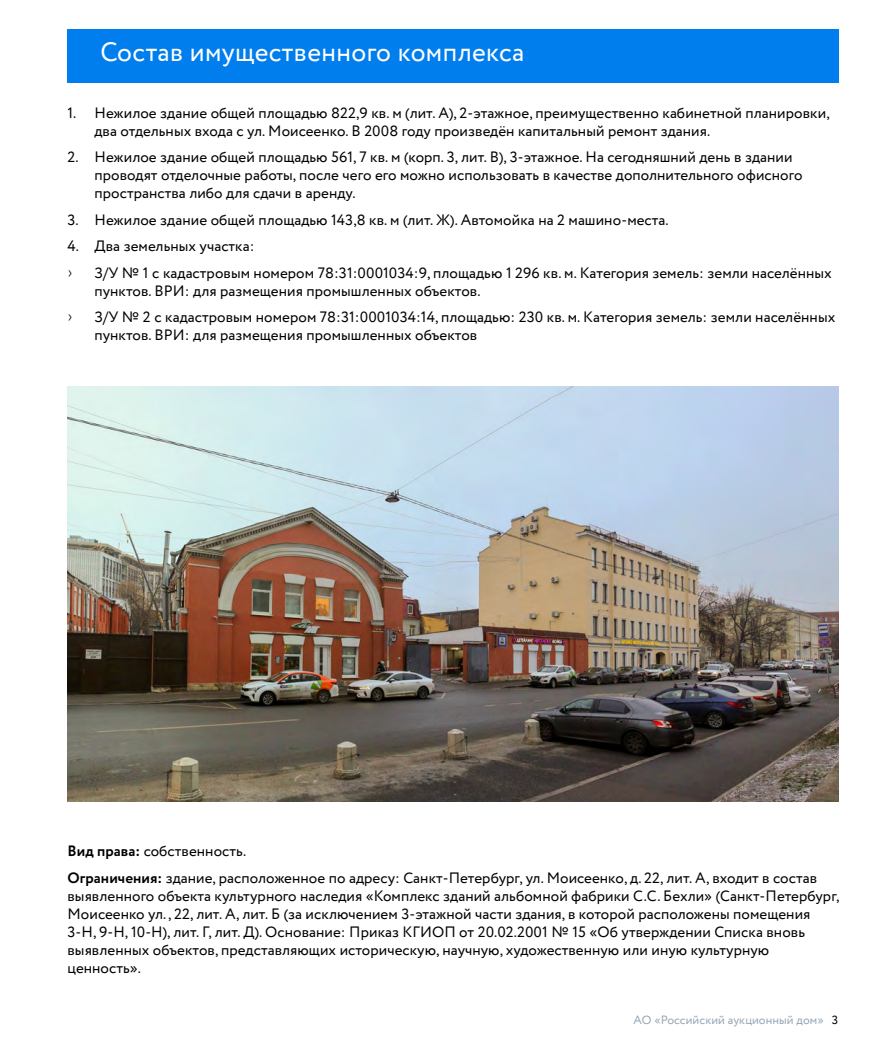
<style>
.page{position:relative;width:893px;height:1063px;background:#fff}
.page>*{position:absolute;margin:0;border:0;box-sizing:border-box;transform-origin:0 0}
.text_basic{font:27px "Circe";letter-spacing:.015em;color:#fff}
.text_basic-2{font:15px/18px "Circe";letter-spacing:.005em;color:#000}
.t1{font:15px "Free Set C";color:#000}
.text_basic-3{font:12px "Circe";letter-spacing:.005em;color:#96a7b5}
.s1{font-weight:700}
.s2{color:#000}
</style>
<div class="page">
<div style="left:67px;top:30px;width:772px;height:53px;background:#007eee"></div>
<img style="left:68px;top:387px;width:771px;height:414px">
<p class="text_basic" style="left:100px;top:34px;width:425px">Состав имущественного комплекса</p>
<p class="text_basic-2" style="left:94px;top:104px;width:737px;text-indent:-27px">1. Нежилое здание общей площадью 822,9 кв. м (лит. А), 2-этажное, преимущественно кабинетной планировки, два отдельных входа с ул. Моисеенко. В 2008 году произведён капитальный ремонт здания.</p>
<p class="text_basic-2" style="left:94px;top:149px;width:710px;text-indent:-27px">2. Нежилое здание общей площадью 561, 7 кв. м (корп. 3, лит. В), 3-этажное. На сегодняшний день в здании проводят отделочные работы, после чего его можно использовать в качестве дополнительного офисного пространства либо для сдачи в аренду.</p>
<p class="text_basic-2" style="left:68px;top:211px;width:603px">3. Нежилое здание общей площадью 143,8 кв. м (лит. Ж). Автомойка на 2 машино-места.</p>
<p class="text_basic-2" style="left:68px;top:238px;width:189px">4. Два земельных участка:</p>
<p class="t1" style="left:68px;top:265px;width:6px">x</p>
<p class="text_basic-2" style="left:94px;top:264px;width:739px">З/У № 1 с кадастровым номером 78:31:0001034:9, площадью 1 296 кв. м. Категория земель: земли населённых пунктов. ВРИ: для размещения промышленных объектов.</p>
<p class="t1" style="left:68px;top:309px;width:6px">x</p>
<p class="text_basic-2" style="left:94px;top:309px;width:742px">З/У № 2 с кадастровым номером 78:31:0001034:14, площадью: 230 кв. м. Категория земель: земли населённых пунктов. ВРИ: для размещения промышленных объектов</p>
<p class="text_basic-2" style="left:68px;top:843px;width:180px"><span class="s1">Вид права:</span> собственность.</p>
<p class="text_basic-2" style="left:68px;top:869px;width:774px"><span class="s1">Ограничения:</span> здание, расположенное по адресу: Санкт-Петербург, ул. Моисеенко, д. 22, лит. А, входит в состав выявленного объекта культурного наследия «Комплекс зданий альбомной фабрики С.С. Бехли» (Санкт-Петербург, Моисеенко ул., 22, лит. А, лит. Б (за исключением 3-этажной части здания, в которой расположены помещения 3-Н, 9-Н, 10-Н), лит. Г, лит. Д). Основание: Приказ КГИОП от 20.02.2001 № 15 «Об утверждении Списка вновь выявленных объектов, представляющих историческую, научную, художественную или иную культурную ценность».</p>
<p class="text_basic-3" style="left:634px;top:1012px;width:206px">АО «Российский аукционный дом» <span class="s2">3</span></p>
</div>
